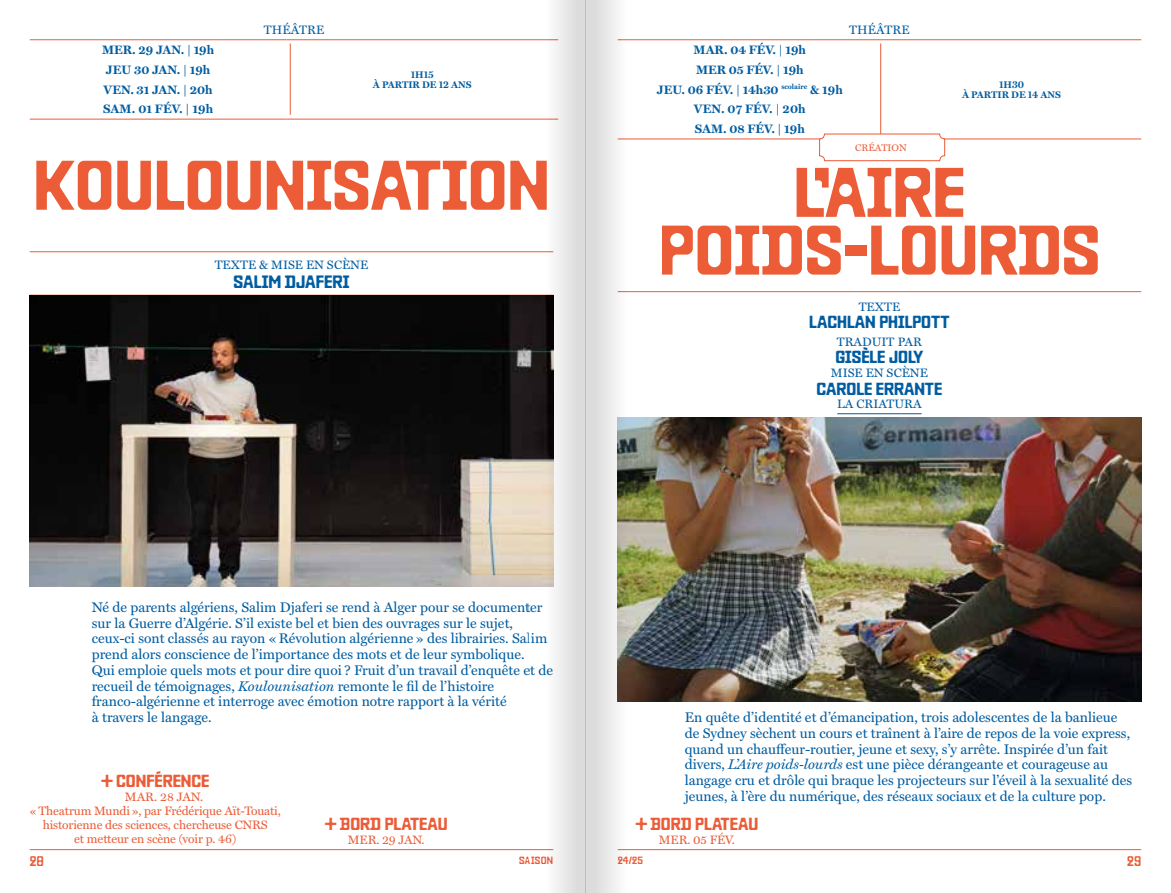
<style>
.page{position:relative;width:1171px;height:893px;background:#fff}
.page>*{position:absolute;margin:0;border:0;box-sizing:border-box;transform-origin:0 0}
.t1{font:500 70px/57.8px "Baste B";color:#eb5c37;text-align:center}
.t2{font:500 17.85px "Baste B";color:#005da1}
.t3{font:500 17.5px "Baste B";color:#005da1}
.t4{font:500 17.5px "Baste B";color:#eb5c37}
.t5{font:14px/15.8px "Miller Text";color:#005da1}
.t6{font:14px "Baste B";color:#eb5c37}
.t7{font:700 12.25px/19.8px "Miller Text";color:#005da1}
.t8{font:12.25px "Miller Text";letter-spacing:-.01em;color:#eb5c37}
.t9{font:12.25px "Miller Text";color:#005da1}
.t10{font:10.5px "Baste B";letter-spacing:.025em;color:#eb5c37}
.t11{font:700 9.62px/10.5px "Miller Text";color:#005da1;text-align:center}
.t12{font:9.62px "Miller Text";color:#eb5c37}
.s1{font-style:italic}
</style>
<div class="page">
<hr style="left:30px;top:849px;width:523px;height:1px;background:#eb5c37">
<hr style="left:618px;top:849px;width:523px;height:1px;background:#eb5c37">
<hr style="left:30px;top:251px;width:523px;height:1px;background:#eb5c37">
<hr style="left:30px;top:39px;width:256px;height:1px;background:#eb5c37">
<hr style="left:286px;top:39px;width:272px;height:1px;background:#eb5c37">
<hr style="left:30px;top:119px;width:256px;height:1px;background:#eb5c37">
<hr style="left:286px;top:119px;width:272px;height:1px;background:#eb5c37">
<img style="left:30px;top:295px;width:499px;height:292px">
<hr style="left:290px;top:43px;width:1px;height:72px;background:#eb5c37">
<hr style="left:618px;top:291px;width:523px;height:1px;background:#eb5c37">
<hr style="left:618px;top:39px;width:264px;height:1px;background:#eb5c37">
<hr style="left:882px;top:39px;width:259px;height:1px;background:#eb5c37">
<hr style="left:618px;top:139px;width:264px;height:1px;background:#eb5c37">
<hr style="left:882px;top:139px;width:259px;height:1px;background:#eb5c37">
<hr style="left:837px;top:413px;width:84px;height:1px;background:#005da1">
<img style="left:643px;top:418px;width:498px;height:283px">
<hr style="left:880px;top:43px;width:1px;height:92px;background:#eb5c37">
<div style="left:819px;top:134px;width:125px;height:27px;background:#fff;border-radius:5px"></div>
<div style="left:819px;top:134px;width:126px;height:27px;border:1px solid #eb5c37;border-radius:5px"></div>
<svg style="left:586px;top:0;width:57px;height:893px"></svg>
<svg style="left:529px;top:0;width:57px;height:893px"></svg>
<p class="t7" style="left:102px;top:39px;width:114px">MER. 29 JAN. | 19h</p>
<p class="t7" style="left:103px;top:59px;width:112px">JEU 30 JAN. | 19h<br>VEN. 31 JAN. | 20h<br>SAM. 01 FÉV. | 19h</p>
<p class="t9" style="left:264px;top:20px;width:62px">THÉÂTRE</p>
<p class="t11" style="left:373px;top:69px;width:100px">1H15<br>À PARTIR DE 12 ANS</p>
<h1 class="t1" style="left:33px;top:159px;width:518px">KOULOUNISATION</h1>
<p class="t9" style="left:215px;top:255px;width:155px">TEXTE &amp; MISE EN SCÈNE</p>
<p class="t2" style="left:233px;top:272px;width:118px">SALIM DJAFERI</p>
<p class="t5" style="left:92px;top:598px;width:463px">Né de parents algériens, Salim Djaferi se rend à Alger pour se documenter sur la Guerre d’Algérie. S’il existe bel et bien des ouvrages sur le sujet, ceux-ci sont classés au rayon « Révolution algérienne » des librairies. Salim prend alors conscience de l’importance des mots et de leur symbolique.<br>Qui emploie quels mots et pour dire quoi ? Fruit d’un travail d’enquête et de recueil de témoignages, <span class="s1">Koulounisation</span> remonte le fil de l’histoire franco-algérienne et interroge avec émotion notre rapport à la vérité<br>à travers le langage.</p>
<p class="t4" style="left:101px;top:771px;width:110px">+ CONFÉRENCE</p>
<p class="t8" style="left:125px;top:787px;width:80px">MAR. 28 JAN.</p>
<p class="t8" style="left:30px;top:801px;width:252px">« Theatrum Mundi », par Frédérique Aït-Touati,</p>
<p class="t8" style="left:43px;top:815px;width:227px">historienne des sciences, chercheuse CNRS</p>
<p class="t8" style="left:74px;top:829px;width:164px">et metteur en scène (voir p. 46)</p>
<p class="t4" style="left:325px;top:814px;width:124px">+ BORD PLATEAU</p>
<p class="t8" style="left:348px;top:830px;width:78px">MER. 29 JAN.</p>
<p class="t7" style="left:693px;top:39px;width:114px">MAR. 04 FÉV. | 19h</p>
<p class="t9" style="left:849px;top:20px;width:62px">THÉÂTRE</p>
<p class="t7" style="left:657px;top:59px;width:187px;text-align:center">MER 05 FÉV. | 19h<br>JEU. 06 FÉV. | 14h30 <sup>scolaire</sup> &amp; 19h<br>VEN. 07 FÉV. | 20h<br>SAM. 08 FÉV. | 19h</p>
<p class="t12" style="left:855px;top:140px;width:53px">CRÉATION</p>
<p class="t11" style="left:962px;top:79px;width:101px">1H30<br>À PARTIR DE 14 ANS</p>
<h1 class="t1" style="left:659px;top:166px;width:442px">L’AIRE<br>POIDS-LOURDS</h1>
<p class="t9" style="left:858px;top:297px;width:43px">TEXTE</p>
<p class="t3" style="left:809px;top:312px;width:142px">LACHLAN PHILPOTT</p>
<p class="t9" style="left:837px;top:332px;width:87px">TRADUIT PAR</p>
<p class="t3" style="left:835px;top:347px;width:89px">GISÈLE JOLY</p>
<p class="t9" style="left:831px;top:363px;width:98px">MISE EN SCÈNE</p>
<p class="t3" style="left:816px;top:379px;width:127px">CAROLE ERRANTE</p>
<p class="t9" style="left:837px;top:395px;width:86px">LA CRIATURA</p>
<p class="t5" style="left:685px;top:708px;width:449px">En quête d’identité et d’émancipation, trois adolescentes de la banlieue de Sydney sèchent un cours et traînent à l’aire de repos de la voie express, quand un chauffeur-routier, jeune et sexy, s’y arrête. Inspirée d’un fait divers, <span class="s1">L’Aire poids-lourds</span> est une pièce dérangeante et courageuse au langage cru et drôle qui braque les projecteurs sur l’éveil à la sexualité des jeunes, à l’ère du numérique, des réseaux sociaux et de la culture pop.</p>
<p class="t4" style="left:635px;top:814px;width:124px">+ BORD PLATEAU</p>
<p class="t8" style="left:659px;top:830px;width:77px">MER. 05 FÉV.</p>
<p class="t6" style="left:30px;top:854px;width:16px">28</p>
<p class="t10" style="left:519px;top:854px;width:36px">SAISON</p>
<p class="t10" style="left:618px;top:854px;width:27px">24/25</p>
<p class="t6" style="left:1127px;top:854px;width:15px">29</p>
</div>
